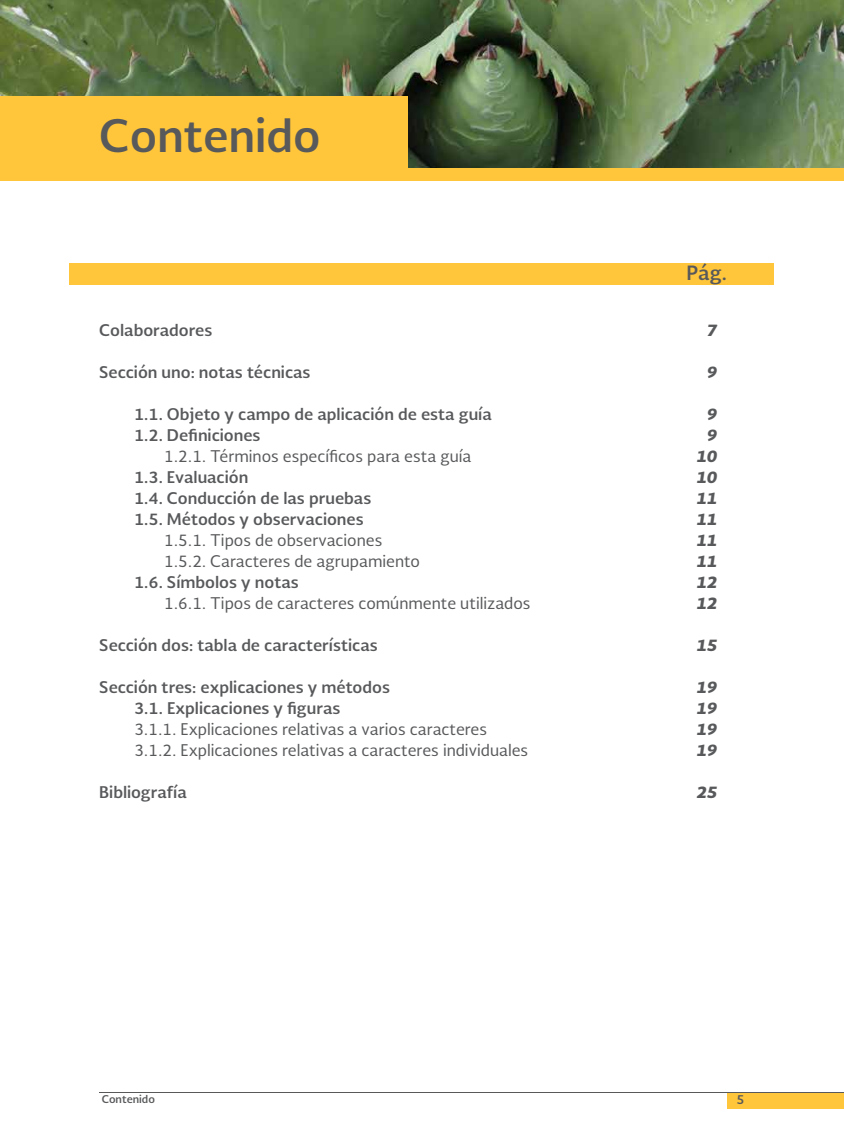
<style>
.page{position:relative;width:844px;height:1141px;background:#fff}
.page>*{position:absolute;margin:0;border:0;box-sizing:border-box;transform-origin:0 0}
.t1{font:700 43.75px "Soberana Sans";color:#58595b}
.t2{font:700 19.25px "Soberana Sans";color:#58595b}
.t3{font:700 15.75px/21px "Soberana Sans";color:#58595b}
.t4{font:15.75px/21px "Soberana Sans";color:#58595b}
.t5{font:15.75px/21px "Soberana Sans Blacktalic";color:#58595b;text-align:right}
.t6{font:700 12.25px "Soberana Sans";color:#58595b}
.t7{font:700 10.5px "Soberana Sans";color:#58595b}
</style>
<div class="page">
<div style="left:727px;top:1092px;width:116px;height:16px;background:#ffc63b"></div>
<hr style="left:99px;top:1092px;width:744px;height:1px;background:#58595b">
<img style="left:0;top:0;width:843px;height:169px">
<div style="left:69px;top:263px;width:705px;height:22px;background:#ffc63b"></div>
<div style="left:0;top:97px;width:407px;height:74px;background:#ffc63b"></div>
<div style="left:0;top:169px;width:843px;height:12px;background:#ffc63b"></div>
<h1 class="t1" style="left:99px;top:105px;width:223px">Contenido</h1>
<p class="t3" style="left:99px;top:319px;width:114px">Colaboradores</p>
<p class="t3" style="left:99px;top:361px;width:213px">Sección uno: notas técnicas</p>
<p class="t3" style="left:134px;top:403px;width:359px">1.1. Objeto y campo de aplicación de esta guía<br>1.2. Definiciones</p>
<p class="t4" style="left:164px;top:445px;width:309px">1.2.1. Términos específicos para esta guía</p>
<p class="t3" style="left:134px;top:466px;width:239px">1.3. Evaluación<br>1.4. Conducción de las pruebas<br>1.5. Métodos y observaciones</p>
<p class="t4" style="left:164px;top:529px;width:258px">1.5.1. Tipos de observaciones<br>1.5.2. Caracteres de agrupamiento</p>
<p class="t3" style="left:134px;top:571px;width:166px">1.6. Símbolos y notas</p>
<p class="t4" style="left:164px;top:592px;width:368px">1.6.1. Tipos de caracteres comúnmente utilizados</p>
<p class="t3" style="left:99px;top:634px;width:280px">Sección dos: tabla de características</p>
<p class="t3" style="left:134px;top:676px;width:257px;text-indent:-35px">Sección tres: explicaciones y métodos<br>3.1. Explicaciones y figuras</p>
<p class="t4" style="left:134px;top:718px;width:395px">3.1.1. Explicaciones relativas a varios caracteres<br>3.1.2. Explicaciones relativas a caracteres individuales</p>
<p class="t3" style="left:99px;top:781px;width:89px">Bibliografía</p>
<p class="t2" style="left:686px;top:260px;width:42px">Pág.</p>
<p class="t5" style="left:707px;top:319px;width:12px">7</p>
<p class="t5" style="left:707px;top:361px;width:12px">9</p>
<p class="t5" style="left:696px;top:403px;width:22px">9<br>9<br>10<br>10<br>11<br>11<br>11<br>11<br>12<br>12</p>
<p class="t5" style="left:696px;top:634px;width:22px">15</p>
<p class="t5" style="left:696px;top:676px;width:22px;text-align:justify">19<br>19<br>19<br>19</p>
<p class="t5" style="left:696px;top:781px;width:22px">25</p>
<p class="t7" style="left:102px;top:1092px;width:55px">Contenido</p>
<p class="t6" style="left:736px;top:1091px;width:9px">5</p>
</div>
